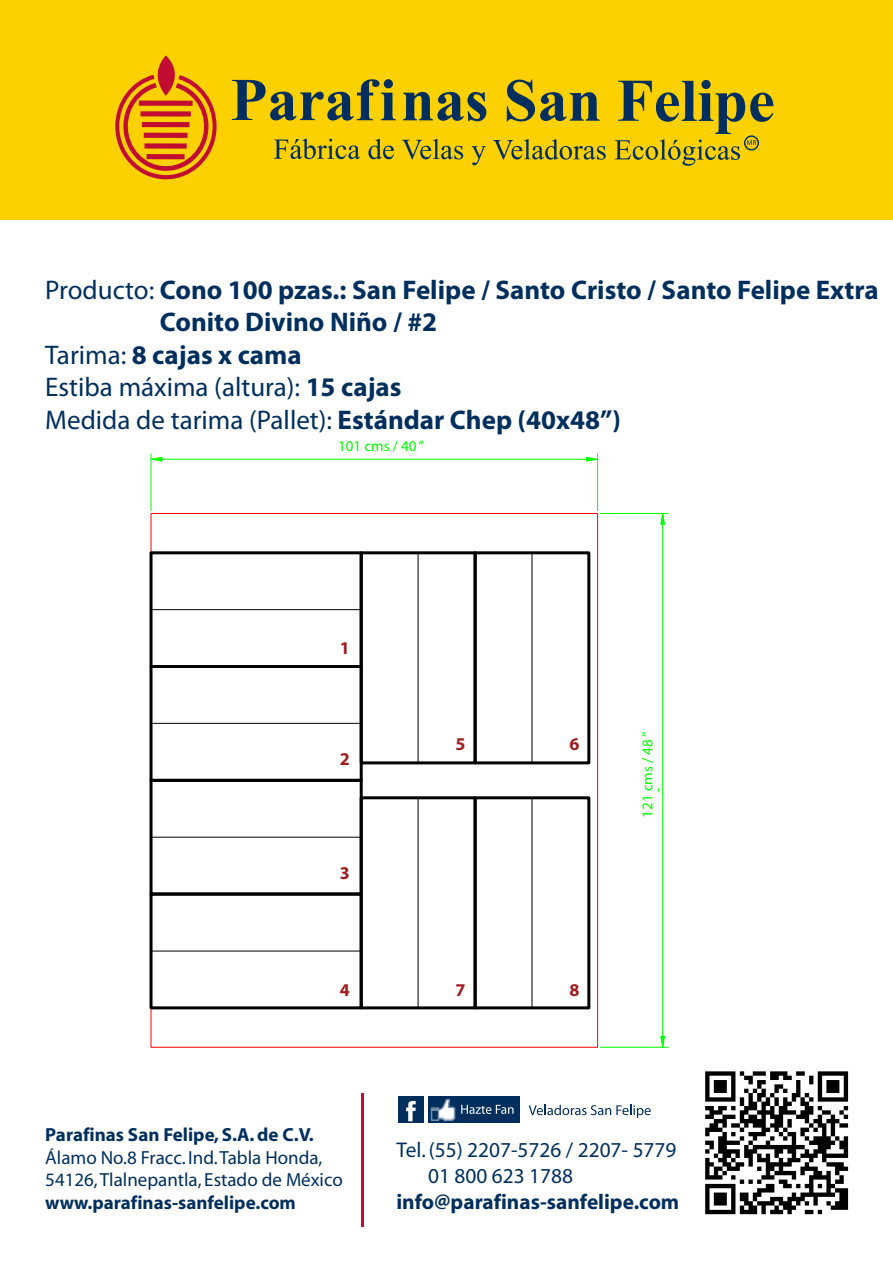
<style>
.page{position:relative;width:893px;height:1263px;background:#fff}
.page>*{position:absolute;margin:0;border:0;box-sizing:border-box;transform-origin:0 0}
.t1{font:700 27px "Myriad Pro";color:#002f5e}
.t2{font:27px "Myriad Pro";color:#002f5e}
.t3{font:21.3px/25.7px "Myriad";color:#002f5e}
.t4{font:700 21.3px "Myriad";color:#002f5e}
.t5{font:18.9px/22.8px "Myriad";color:#002f5e}
.t6{font:700 18.9px "Myriad";color:#002f5e}
.t7{font:700 18px "Myriad Pro";color:#9f1d20}
.t8{font:15px "Myriad Pro";color:#0f0}
.s1{font-weight:400}
.s2{font-weight:700}
</style>
<div class="page">
<div style="left:0;top:0;width:892px;height:220px;background:#fdd000"></div>
<svg style="left:115px;top:55px;width:102px;height:124px"></svg>
<svg style="left:232px;top:79px;width:164px;height:42px"></svg>
<svg style="left:403px;top:92px;width:83px;height:29px"></svg>
<svg style="left:506px;top:80px;width:93px;height:41px"></svg>
<svg style="left:274px;top:139px;width:86px;height:20px"></svg>
<svg style="left:368px;top:139px;width:26px;height:20px"></svg>
<svg style="left:402px;top:139px;width:61px;height:20px"></svg>
<svg style="left:471px;top:146px;width:14px;height:19px"></svg>
<svg style="left:493px;top:139px;width:112px;height:21px"></svg>
<svg style="left:614px;top:80px;width:159px;height:86px"></svg>
<svg style="left:705px;top:1071px;width:143px;height:143px"></svg>
<div style="left:397px;top:1096px;width:26px;height:27px;background:#002f5e"></div>
<svg style="left:406px;top:1101px;width:10px;height:20px"></svg>
<div style="left:427px;top:1096px;width:92px;height:27px;background:#002f5e"></div>
<svg style="left:431px;top:1099px;width:24px;height:22px"></svg>
<svg style="left:461px;top:1105px;width:52px;height:9px"></svg>
<svg style="left:528px;top:1105px;width:122px;height:13px"></svg>
<hr style="left:361px;top:1093px;width:2px;height:133px;background:#c20d32">
<hr style="left:600px;top:513px;width:68px;height:1px;background:#0f0">
<hr style="left:600px;top:1047px;width:68px;height:1px;background:#0f0">
<hr style="left:662px;top:524px;width:1px;height:512px;background:#0f0">
<svg style="left:660px;top:512px;width:5px;height:13px"></svg>
<svg style="left:660px;top:1035px;width:5px;height:13px"></svg>
<hr style="left:151px;top:454px;width:1px;height:57px;background:#0f0">
<hr style="left:597px;top:454px;width:1px;height:57px;background:#0f0">
<hr style="left:162px;top:459px;width:424px;height:1px;background:#0f0">
<svg style="left:150px;top:457px;width:13px;height:5px"></svg>
<svg style="left:585px;top:457px;width:14px;height:5px"></svg>
<div style="left:360px;top:551px;width:116px;height:213px;border:3px solid #000"></div>
<div style="left:149px;top:893px;width:214px;height:116px;border:3px solid #000"></div>
<div style="left:360px;top:796px;width:116px;height:213px;border:3px solid #000"></div>
<hr style="left:418px;top:553px;width:1px;height:210px;background:#000">
<hr style="left:418px;top:798px;width:1px;height:210px;background:#000">
<hr style="left:151px;top:951px;width:210px;height:1px;background:#000">
<div style="left:149px;top:779px;width:214px;height:117px;border:3px solid #000"></div>
<hr style="left:151px;top:837px;width:210px;height:1px;background:#000">
<div style="left:149px;top:665px;width:214px;height:117px;border:3px solid #000"></div>
<hr style="left:151px;top:723px;width:210px;height:1px;background:#000">
<div style="left:149px;top:551px;width:214px;height:117px;border:3px solid #000"></div>
<hr style="left:151px;top:609px;width:210px;height:1px;background:#000">
<div style="left:473px;top:551px;width:117px;height:213px;border:3px solid #000"></div>
<div style="left:473px;top:796px;width:117px;height:213px;border:3px solid #000"></div>
<hr style="left:531px;top:553px;width:1px;height:210px;background:#000">
<hr style="left:531px;top:798px;width:1px;height:210px;background:#000">
<p class="t1" style="left:45px;top:272px;width:834px"><span class="s1">Producto:</span> Cono 100 pzas.: San Felipe / Santo Cristo / Santo Felipe Extra</p>
<p class="t1" style="left:160px;top:305px;width:279px">Conito Divino Niño / #2</p>
<p class="t1" style="left:45px;top:337px;width:258px"><span class="s1">Tarima:</span> 8 cajas x cama</p>
<p class="t2" style="left:45px;top:371px;width:358px">Estiba máxima (altura): <span class="s2">15 cajas</span></p>
<p class="t2" style="left:45px;top:403px;width:577px">Medida de tarima (Pallet): <span class="s2">Estándar Chep (40x48”)</span></p>
<p class="t8" style="left:338px;top:436px;width:87px">101 cms / 40 “</p>
<p class="t7" style="left:340px;top:637px;width:11px">1</p>
<p class="t7" style="left:340px;top:748px;width:11px">2</p>
<p class="t7" style="left:340px;top:862px;width:11px">3</p>
<p class="t7" style="left:340px;top:979px;width:11px">4</p>
<p class="t7" style="left:455px;top:733px;width:11px">5</p>
<p class="t7" style="left:569px;top:733px;width:11px">6</p>
<p class="t8" style="left:638px;top:818px;width:87px;rotate:-90deg">121 cms / 48 “</p>
<p class="t7" style="left:455px;top:979px;width:11px">7</p>
<p class="t7" style="left:569px;top:979px;width:11px">8</p>
<p class="t6" style="left:45px;top:1125px;width:270px">Parafinas San Felipe, S.A. de C.V.</p>
<p class="t5" style="left:45px;top:1147px;width:299px">Álamo No.8 Fracc. Ind. Tabla Honda,<br>54126, Tlalnepantla, Estado de México</p>
<p class="t6" style="left:45px;top:1193px;width:252px">www.parafinas-sanfelipe.com</p>
<p class="t3" style="left:428px;top:1138px;width:250px;text-indent:-32px">Tel. (55) 2207-5726 / 2207- 5779<br>01 800 623 1788</p>
<p class="t4" style="left:396px;top:1190px;width:284px">info@parafinas-sanfelipe.com</p>
</div>
